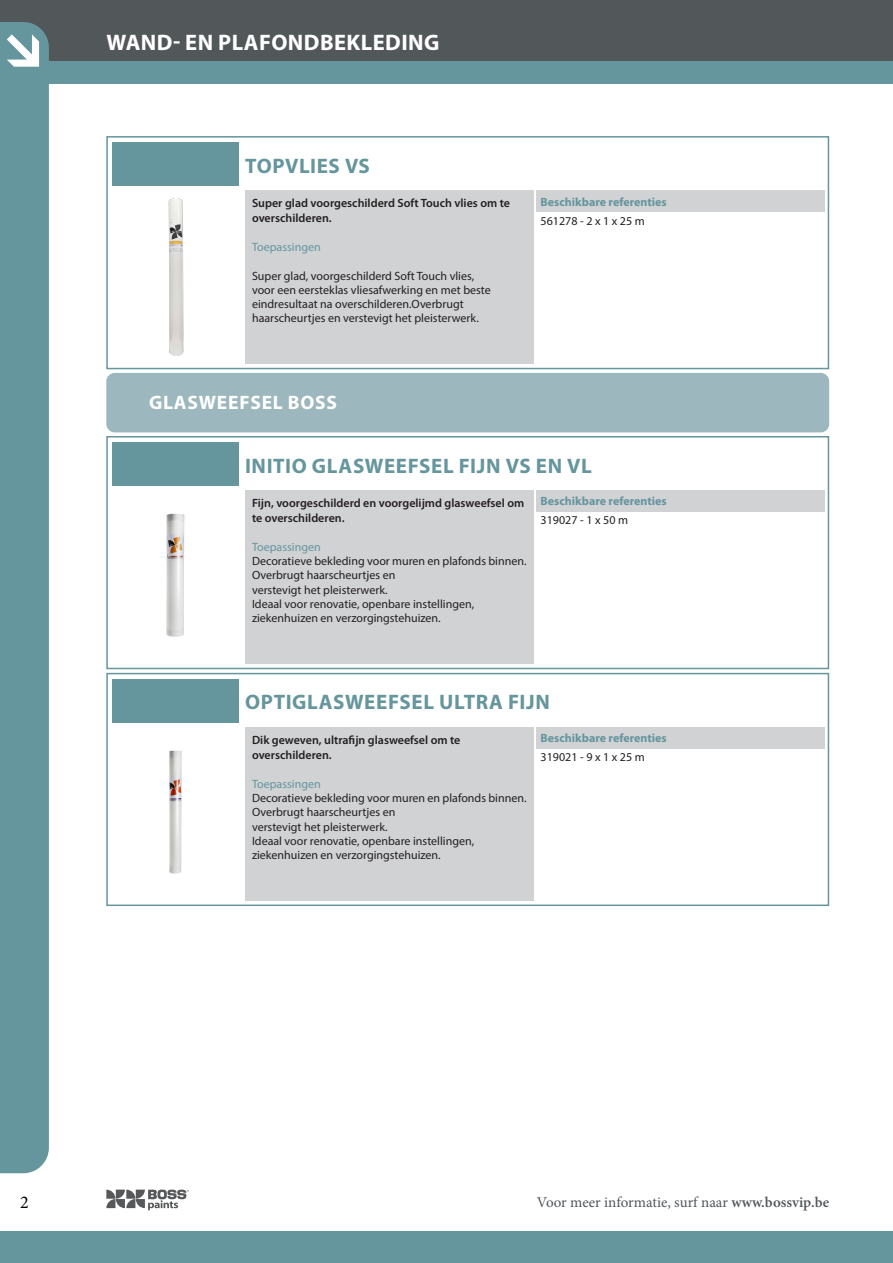
<style>
.page{position:relative;width:893px;height:1263px;background:#fff}
.page>*{position:absolute;margin:0;border:0;box-sizing:border-box;transform-origin:0 0}
.t1{font:700 22.5px "Myriad Pro";letter-spacing:.02em;color:#fff}
._03_productname_titl{font:700 21px "Myriad Pro";letter-spacing:.03em;color:#65959d}
._02_subtitle_single{font:700 19.5px "Myriad Pro";letter-spacing:.04em;color:#fff}
.t2{font:18px "Minion Pro";color:#000}
.t3{font:15px "Minion Pro";color:#52575a}
._01_bodytext_table{font:12px/14.2px "Myriad Pro";color:#231f20}
._01_product_beschrij{font:600 12px/15px "Myriad Pro";color:#231f20}
._02_subtitles_table{font:700 12px "Myriad Pro";color:#65959d}
._01_body_table_color{font:12px "Myriad Pro";color:#231f20}
._01_bodytext_table-2{font:12px "Myriad Pro";color:#65959d}
.s1{color:#65959d}
.s2{font-weight:600}
</style>
<div class="page">
<div style="left:0;top:0;width:893px;height:71px;background:#52575a"></div>
<svg style="left:106px;top:1189px;width:83px;height:21px"></svg>
<div style="left:0;top:22px;width:49px;height:1151px;background:#65959d"></div>
<div style="left:0;top:1231px;width:893px;height:32px;background:#65959d"></div>
<div style="left:0;top:61px;width:893px;height:22px;background:#65959d"></div>
<div style="left:7px;top:30px;width:34px;height:42px;background:#65959d"></div>
<svg style="left:7px;top:34px;width:32px;height:33px"></svg>
<div style="left:112px;top:142px;width:126px;height:44px;background:#65959d"></div>
<img style="left:168px;top:198px;width:16px;height:158px">
<div style="left:245px;top:191px;width:289px;height:172px;background:#d1d2d4"></div>
<div style="left:536px;top:191px;width:289px;height:21px;background:#d1d2d4"></div>
<div style="left:106px;top:136px;width:723px;height:233px;border:2px solid #65959d"></div>
<div style="left:106px;top:373px;width:723px;height:59px;background:#9cb7bd;border-radius:9px"></div>
<div style="left:112px;top:442px;width:126px;height:44px;background:#65959d"></div>
<img style="left:166px;top:513px;width:19px;height:124px">
<div style="left:245px;top:490px;width:289px;height:173px;background:#d1d2d4"></div>
<div style="left:536px;top:490px;width:289px;height:21px;background:#d1d2d4"></div>
<div style="left:106px;top:436px;width:723px;height:233px;border:2px solid #65959d"></div>
<div style="left:112px;top:679px;width:126px;height:43px;background:#65959d"></div>
<img style="left:169px;top:750px;width:13px;height:124px">
<div style="left:245px;top:727px;width:289px;height:173px;background:#d1d2d4"></div>
<div style="left:536px;top:727px;width:289px;height:21px;background:#d1d2d4"></div>
<div style="left:106px;top:673px;width:723px;height:233px;border:2px solid #65959d"></div>
<p class="t1" style="left:107px;top:28px;width:334px">WAND- EN PLAFONDBEKLEDING</p>
<p class="_03_productname_titl" style="left:245px;top:152px;width:126px">TOPVLIES VS</p>
<p class="_01_product_beschrij" style="left:252px;top:195px;width:260px">Super glad voorgeschilderd Soft Touch vlies om te overschilderen.</p>
<p class="_01_bodytext_table-2" style="left:252px;top:240px;width:70px">Toepassingen</p>
<p class="_01_bodytext_table" style="left:252px;top:268px;width:240px">Super glad, voorgeschilderd Soft Touch vlies, voor een eersteklas vliesafwerking en met beste eindresultaat na overschilderen.Overbrugt haarscheurtjes en verstevigt het pleisterwerk.</p>
<p class="_02_subtitle_single" style="left:149px;top:390px;width:190px">GLASWEEFSEL BOSS</p>
<p class="_02_subtitles_table" style="left:541px;top:194px;width:128px">Beschikbare referenties</p>
<p class="_01_body_table_color" style="left:541px;top:213px;width:106px">561278 - 2 x 1 x 25 m</p>
<p class="_03_productname_titl" style="left:245px;top:452px;width:348px">INITIO GLASWEEFSEL FIJN VS EN VL</p>
<p class="_01_product_beschrij" style="left:252px;top:495px;width:274px">Fijn, voorgeschilderd en voorgelijmd glasweefsel om te overschilderen.</p>
<p class="_01_bodytext_table" style="left:252px;top:540px;width:276px"><span class="s1">Toepassingen<br></span>Decoratieve bekleding voor muren en plafonds binnen.</p>
<p class="_01_bodytext_table" style="left:252px;top:568px;width:145px">Overbrugt haarscheurtjes en verstevigt het pleisterwerk.</p>
<p class="_01_bodytext_table" style="left:252px;top:597px;width:224px">Ideaal voor renovatie, openbare instellingen, ziekenhuizen en verzorgingstehuizen.</p>
<p class="_02_subtitles_table" style="left:541px;top:494px;width:128px">Beschikbare referenties</p>
<p class="_01_body_table_color" style="left:541px;top:513px;width:89px">319027 - 1 x 50 m</p>
<p class="_03_productname_titl" style="left:245px;top:689px;width:306px">OPTIGLASWEEFSEL ULTRA FIJN</p>
<p class="_01_product_beschrij" style="left:252px;top:732px;width:210px">Dik geweven, ultrafijn glasweefsel om te overschilderen.</p>
<p class="_01_bodytext_table" style="left:252px;top:776px;width:276px"><span class="s1">Toepassingen<br></span>Decoratieve bekleding voor muren en plafonds binnen.</p>
<p class="_01_bodytext_table" style="left:252px;top:805px;width:145px">Overbrugt haarscheurtjes en verstevigt het pleisterwerk.</p>
<p class="_01_bodytext_table" style="left:252px;top:833px;width:224px">Ideaal voor renovatie, openbare instellingen, ziekenhuizen en verzorgingstehuizen.</p>
<p class="_02_subtitles_table" style="left:541px;top:730px;width:128px">Beschikbare referenties</p>
<p class="_01_body_table_color" style="left:541px;top:750px;width:106px">319021 - 9 x 1 x 25 m</p>
<h3 class="t2" style="left:20px;top:1190px;width:10px">2</h3>
<p class="t3" style="left:537px;top:1192px;width:294px">Voor meer informatie, surf naar <span class="s2">www.bossvip.be</span></p>
</div>
